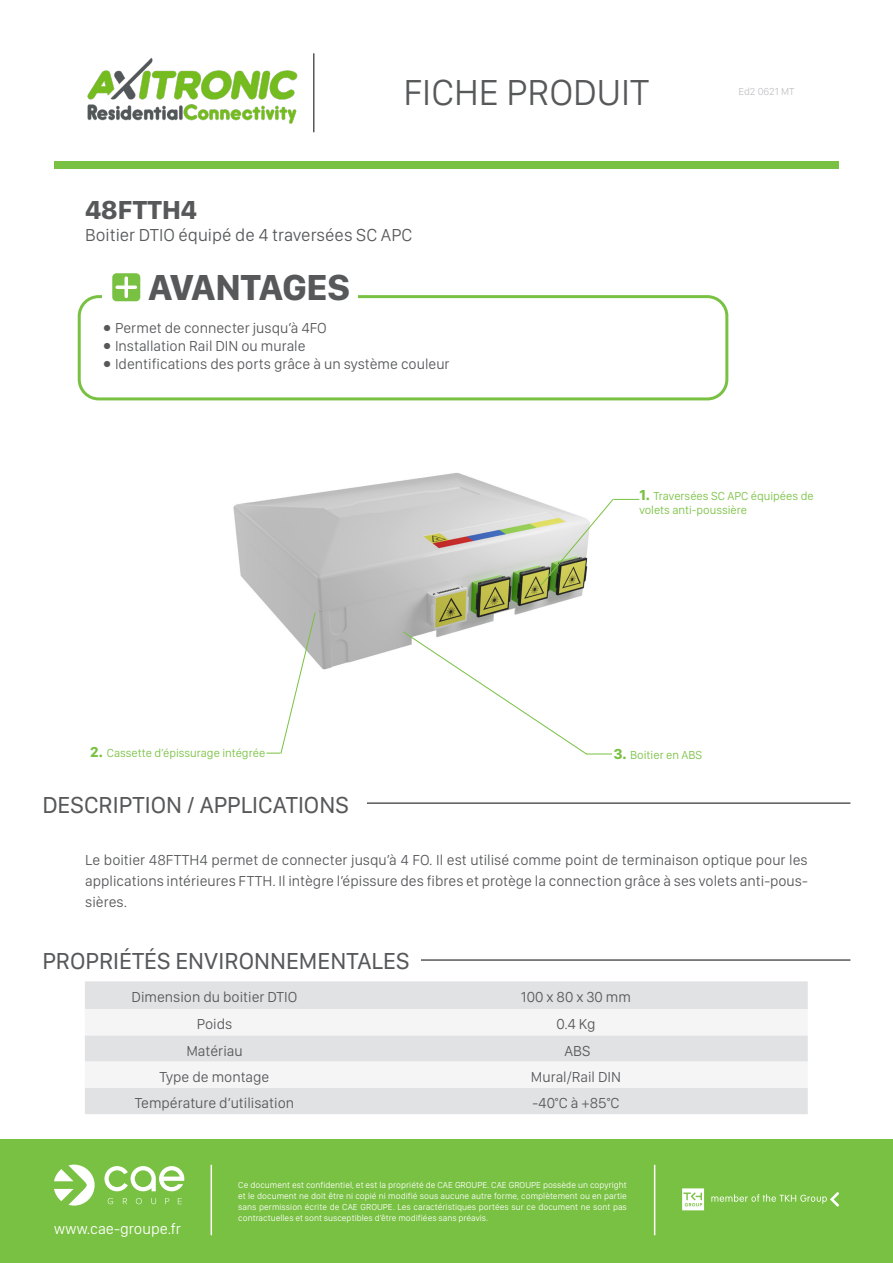
<style>
.page{position:relative;width:893px;height:1263px;background:#fff}
.page>*{position:absolute;margin:0;border:0;box-sizing:border-box;transform-origin:0 0}
.t1{font:300 37.5px "SF Compact Display";color:#57585a}
.t2{font:700 37.5px "SF Compact Display";letter-spacing:-.005em;color:#57585a}
.t3{font:700 27px "SF Compact Display";color:#57585a}
.t4{font:24px "SF Compact Display";color:#57585a}
.t5{font:300 18px "SF Compact Display";color:#57585a}
.t6{font:300 15.6px "SF Compact Display";color:#fff}
.t7{font:300 15px/21px "SF Compact Display";color:#57585a;text-align:justify}
.t8{font:300 12px/14.4px "SF Compact Display";color:#79c142}
.t9{font:300 10.5px "SF Compact Display";color:#c1c2c4}
.t10{font:300 9px/10.8px "SF Compact Display";color:#fff;text-align:justify}
.s1{font-weight:700;font-size:15px}
</style>
<div class="page">
<div style="left:0;top:1139px;width:893px;height:124px;background:#79c142"></div>
<svg style="left:104px;top:1166px;width:80px;height:25px"></svg>
<svg style="left:54px;top:1164px;width:41px;height:41px"></svg>
<svg style="left:108px;top:1198px;width:5px;height:6px"></svg>
<svg style="left:123px;top:1198px;width:4px;height:6px"></svg>
<svg style="left:136px;top:1198px;width:6px;height:6px"></svg>
<svg style="left:151px;top:1198px;width:5px;height:6px"></svg>
<svg style="left:165px;top:1198px;width:4px;height:6px"></svg>
<svg style="left:178px;top:1198px;width:4px;height:6px"></svg>
<svg style="left:711px;top:1192px;width:128px;height:14px"></svg>
<svg style="left:682px;top:1188px;width:22px;height:22px"></svg>
<hr style="left:211px;top:1165px;width:1px;height:70px;background:#fff">
<hr style="left:654px;top:1165px;width:1px;height:70px;background:#fff">
<div style="left:54px;top:161px;width:785px;height:8px;background:#79c142"></div>
<hr style="left:313px;top:54px;width:1px;height:78px;background:#57585a">
<img style="left:87px;top:58px;width:211px;height:66px">
<div style="left:78px;top:295px;width:650px;height:105px;border:3px solid #79c142;border-radius:20px"></div>
<div style="left:103px;top:277px;width:255px;height:26px;background:#fff"></div>
<div style="left:112px;top:273px;width:28px;height:28px;background:#79c142;border-radius:4px"></div>
<hr style="left:125px;top:278px;width:3px;height:18px;background:#fff">
<svg style="left:117px;top:285px;width:18px;height:4px"></svg>
<hr style="left:361px;top:802px;width:489px;height:2px;background:#57585a">
<div style="left:43px;top:790px;width:324px;height:23px;background:#fff"></div>
<hr style="left:421px;top:959px;width:429px;height:2px;background:#57585a">
<div style="left:85px;top:981px;width:723px;height:133px;background:#e1e2e4"></div>
<svg style="left:85px;top:1009px;width:723px;height:79px;fill:#f5f5f6"></svg>
<img style="left:233px;top:473px;width:352px;height:197px">
<svg style="left:540px;top:498px;width:99px;height:88px"></svg>
<svg style="left:402px;top:631px;width:210px;height:124px"></svg>
<svg style="left:266px;top:611px;width:50px;height:143px"></svg>
<h1 class="t1" style="left:403px;top:63px;width:247px">FICHE PRODUIT</h1>
<p class="t3" style="left:85px;top:187px;width:114px">48FTTH4</p>
<p class="t5" style="left:85px;top:221px;width:329px">Boitier DTIO équipé de 4 traversées SC APC</p>
<p class="t2" style="left:148px;top:254px;width:203px">AVANTAGES</p>
<p class="t7" style="left:103px;top:317px;width:226px">⦁ Permet de connecter jusqu’à 4FO</p>
<p class="t7" style="left:103px;top:335px;width:205px">⦁ Installation Rail DIN ou murale</p>
<p class="t7" style="left:103px;top:353px;width:348px">⦁ Identifications des ports grâce à un système couleur</p>
<p class="t9" style="left:738px;top:83px;width:57px">Ed2 0621 MT</p>
<p class="t8" style="left:90px;top:745px;width:177px"><span class="s1">2.</span> Cassette d’épissurage intégrée</p>
<p class="t4" style="left:43px;top:786px;width:308px">DESCRIPTION / APPLICATIONS</p>
<p class="t8" style="left:639px;top:488px;width:176px"><span class="s1">1.</span> Traversées SC APC équipées de volets anti-poussière</p>
<p class="t8" style="left:614px;top:747px;width:90px"><span class="s1">3.</span> Boitier en ABS</p>
<p class="t7" style="left:85px;top:850px;width:724px">Le boitier 48FTTH4 permet de connecter jusqu’à 4 FO. Il est utilisé comme point de terminaison optique pour les applications intérieures FTTH. Il intègre l’épissure des fibres et protège la connection grâce à ses volets anti-pous&shy;sières.</p>
<p class="t4" style="left:43px;top:942px;width:369px">PROPRIÉTÉS ENVIRONNEMENTALES</p>
<p class="t7" style="left:132px;top:987px;width:167px">Dimension du boitier DTIO</p>
<p class="t7" style="left:521px;top:987px;width:112px">100 x 80 x 30 mm</p>
<p class="t7" style="left:197px;top:1014px;width:37px">Poids</p>
<p class="t7" style="left:556px;top:1014px;width:40px">0.4 Kg</p>
<p class="t7" style="left:186px;top:1040px;width:58px">Matériau</p>
<p class="t7" style="left:564px;top:1040px;width:28px">ABS</p>
<p class="t7" style="left:160px;top:1066px;width:111px">Type de montage</p>
<p class="t7" style="left:531px;top:1066px;width:92px">Mural/Rail DIN</p>
<p class="t7" style="left:135px;top:1092px;width:161px">Température d’utilisation</p>
<p class="t7" style="left:532px;top:1092px;width:89px">-40°C à +85°C</p>
<p class="t6" style="left:54px;top:1216px;width:129px">www.cae-groupe.fr</p>
<p class="t10" style="left:238px;top:1179px;width:390px">Ce document est confidentiel, et est la propriété de CAE GROUPE. CAE GROUPE possède un copyright et le document ne doit être ni copié ni modifié sous aucune autre forme, complètement ou en partie sans permission écrite de CAE GROUPE. Les caractéristiques portées sur ce document ne sont pas contractuelles et sont susceptibles d’être modifiées sans préavis.</p>
</div>
